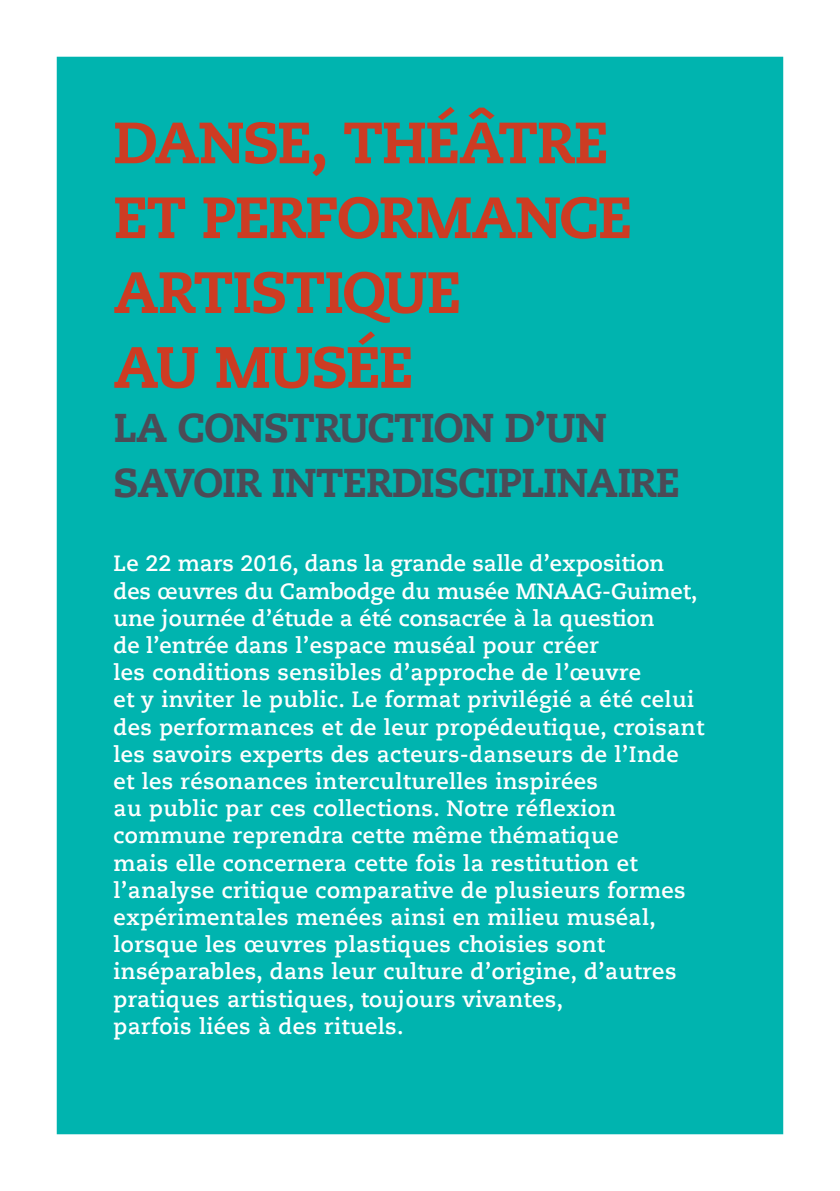
<style>
.page{position:relative;width:840px;height:1191px;background:#fff}
.page>*{position:absolute;margin:0;border:0;box-sizing:border-box;transform-origin:0 0}
.t1{font:800 58px/74.8px "Caecilia Com 85";letter-spacing:-.025em;color:#cd3c23}
.t2{font:800 40px/54.4px "Caecilia Com 85";letter-spacing:-.025em;color:#4b4b56}
.t3{font:700 22px/27.2px "Caecilia Com 75";letter-spacing:.02em;color:#fff}
</style>
<div class="page">
<div style="left:57px;top:57px;width:725px;height:1077px;background:#00b4af"></div>
<h1 class="t1" style="left:113px;top:104px;width:520px">DANSE, THÉÂTRE<br>ET PERFORMANCE<br>ARTISTIQUE<br>AU MUSÉE</h1>
<h2 class="t2" style="left:113px;top:400px;width:567px">LA CONSTRUCTION D’UN<br>SAVOIR INTERDISCIPLINAIRE</h2>
<p class="t3" style="left:113px;top:549px;width:592px">Le 22 mars 2016, dans la grande salle d’exposition des œuvres du Cambodge du musée MNAAG-Guimet, une journée d’étude a été consacrée à la question<br>de l’entrée dans l’espace muséal pour créer<br>les conditions sensibles d’approche de l’œuvre<br>et y inviter le public. Le format privilégié a été celui des performances et de leur propédeutique, croisant les savoirs experts des acteurs-danseurs de l’Inde et les résonances interculturelles inspirées<br>au public par ces collections. Notre réflexion commune reprendra cette même thématique<br>mais elle concernera cette fois la restitution et l’analyse critique comparative de plusieurs formes expérimentales menées ainsi en milieu muséal, lorsque les œuvres plastiques choisies sont inséparables, dans leur culture d’origine, d’autres pratiques artistiques, toujours vivantes,<br>parfois liées à des rituels.</p>
</div>
